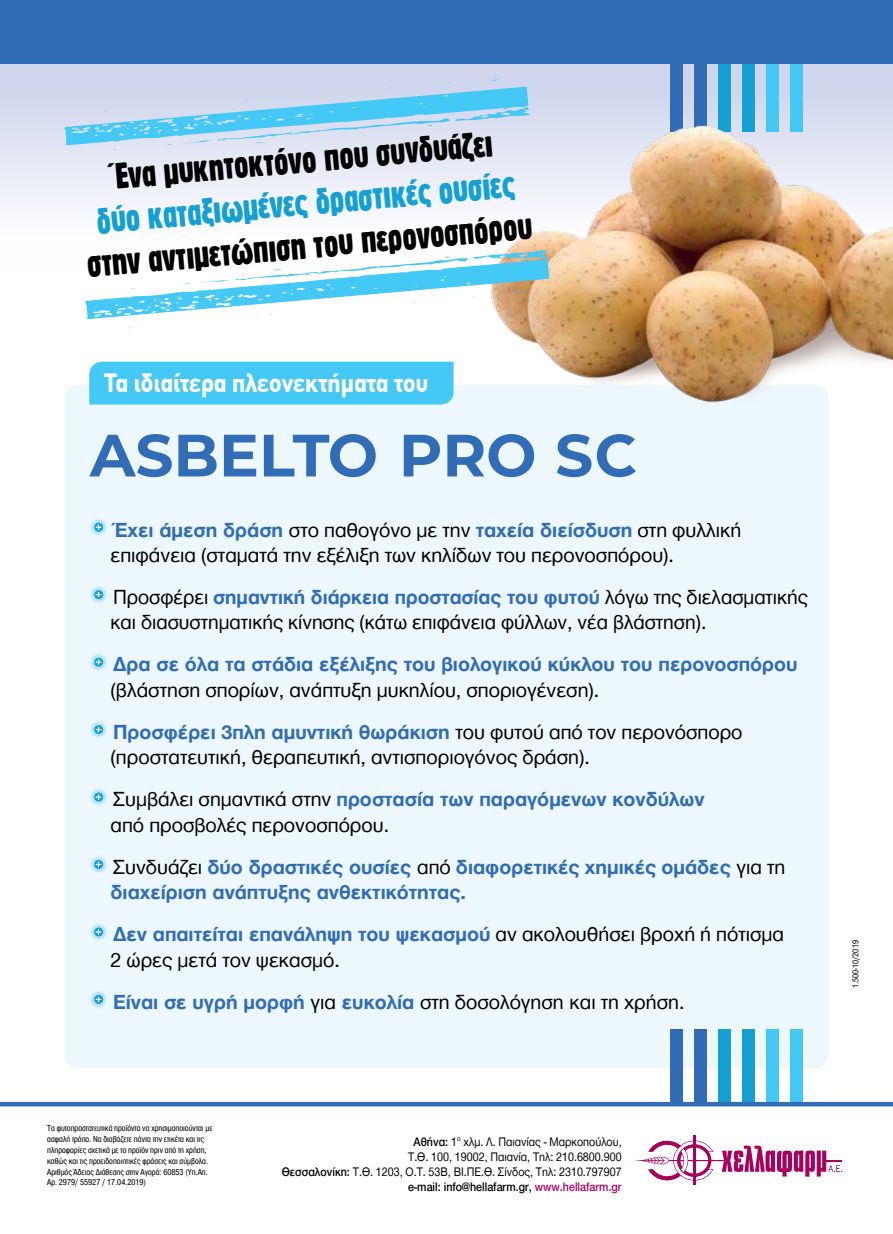
<style>
.page{position:relative;width:893px;height:1234px;background:#fff}
.page>*{position:absolute;margin:0;border:0;box-sizing:border-box;transform-origin:0 0}
.t1{font:condensed 35.4px "CF Block";color:#000}
.t2{font:condensed 35.4px "CF Block";color:#14a0d2}
.t3{font:700 25.95px "CF Din";color:#fff;scale:.95 1}
.t4{font:21px/42.2px "CF Helvetica";color:#000}
.t5{font:700 21px/42.2px "CF Helvetica";color:#306db6}
.t6{font:12.75px/15.3px "CF Helvetica";color:#000;text-align:right;scale:.9 1}
.t7{font:9px/10.8px "CF Helvetica Cond";color:#000}
.s1{font-weight:700;color:#306db6}
.s2{font-weight:400;color:#000}
.s3{font-weight:500}
.s4{font-weight:500;color:#a9005d}
</style>
<div class="page">
<div style="left:65px;top:385px;width:763px;height:682px;background:#ecf8fe;border-radius:13px"></div>
<div style="left:670px;top:1029px;width:12px;height:75px;background:#306db6"></div>
<div style="left:694px;top:1029px;width:13px;height:75px;background:#306db6"></div>
<div style="left:718px;top:1029px;width:13px;height:75px;background:#14a0d2"></div>
<div style="left:742px;top:1029px;width:13px;height:75px;background:#14a0d2"></div>
<div style="left:766px;top:1029px;width:13px;height:75px;background:#44c8f5"></div>
<div style="left:790px;top:1029px;width:13px;height:75px;background:#44c8f5"></div>
<svg style="left:0;top:64px;width:893px;height:144px"></svg>
<svg style="left:89px;top:517px;width:19px;height:19px"></svg>
<svg style="left:91px;top:519px;width:15px;height:15px"></svg>
<svg style="left:94px;top:522px;width:9px;height:9px"></svg>
<svg style="left:96px;top:524px;width:5px;height:5px"></svg>
<div style="left:89px;top:585px;width:19px;height:19px;background:#e4f5fd;border-radius:50%"></div>
<div style="left:91px;top:587px;width:15px;height:15px;background:#bce6fb;border-radius:50%"></div>
<svg style="left:94px;top:590px;width:9px;height:9px"></svg>
<svg style="left:96px;top:592px;width:5px;height:5px"></svg>
<div style="left:89px;top:652px;width:19px;height:19px;background:#e4f5fd;border-radius:50%"></div>
<svg style="left:91px;top:654px;width:15px;height:15px"></svg>
<svg style="left:94px;top:657px;width:9px;height:9px"></svg>
<svg style="left:96px;top:659px;width:5px;height:5px"></svg>
<svg style="left:89px;top:720px;width:19px;height:18px"></svg>
<svg style="left:91px;top:722px;width:15px;height:14px"></svg>
<svg style="left:94px;top:724px;width:9px;height:10px"></svg>
<svg style="left:96px;top:727px;width:5px;height:4px"></svg>
<div style="left:89px;top:787px;width:19px;height:19px;background:#e4f5fd;border-radius:50%"></div>
<svg style="left:91px;top:789px;width:15px;height:15px"></svg>
<svg style="left:94px;top:792px;width:9px;height:9px"></svg>
<svg style="left:96px;top:794px;width:5px;height:5px"></svg>
<svg style="left:89px;top:855px;width:19px;height:18px"></svg>
<svg style="left:91px;top:856px;width:15px;height:15px"></svg>
<svg style="left:94px;top:859px;width:9px;height:9px"></svg>
<svg style="left:96px;top:861px;width:5px;height:5px"></svg>
<div style="left:89px;top:922px;width:19px;height:19px;background:#e4f5fd;border-radius:50%"></div>
<svg style="left:91px;top:924px;width:15px;height:15px"></svg>
<svg style="left:94px;top:927px;width:9px;height:9px"></svg>
<svg style="left:96px;top:929px;width:5px;height:5px"></svg>
<svg style="left:89px;top:989px;width:19px;height:19px"></svg>
<svg style="left:91px;top:991px;width:15px;height:15px"></svg>
<svg style="left:94px;top:994px;width:9px;height:9px"></svg>
<svg style="left:96px;top:996px;width:5px;height:5px"></svg>
<hr style="left:693px;top:1135px;width:2px;height:49px;background:#a9005d">
<svg style="left:722px;top:1145px;width:120px;height:31px"></svg>
<svg style="left:634px;top:1140px;width:79px;height:40px"></svg>
<hr style="left:688px;top:1159px;width:36px;height:1px;background:#a9005d">
<div style="left:0;top:1101px;width:893px;height:5px;background:#306db6"></div>
<div style="left:89px;top:361px;width:365px;height:43px;background:#44c8f5"></div>
<div style="left:670px;top:27px;width:12px;height:105px;background:#306db6"></div>
<div style="left:694px;top:27px;width:13px;height:105px;background:#306db6"></div>
<div style="left:718px;top:27px;width:13px;height:105px;background:#14a0d2"></div>
<div style="left:742px;top:27px;width:13px;height:105px;background:#14a0d2"></div>
<div style="left:766px;top:27px;width:13px;height:105px;background:#44c8f5"></div>
<div style="left:790px;top:27px;width:13px;height:105px;background:#44c8f5"></div>
<div style="left:0;top:0;width:893px;height:64px;background:#306db6"></div>
<svg style="left:557px;top:434px;width:34px;height:43px"></svg>
<svg style="left:447px;top:434px;width:87px;height:43px"></svg>
<svg style="left:404px;top:434px;width:36px;height:42px"></svg>
<svg style="left:264px;top:434px;width:112px;height:43px"></svg>
<svg style="left:224px;top:434px;width:32px;height:42px"></svg>
<svg style="left:178px;top:434px;width:39px;height:42px"></svg>
<svg style="left:89px;top:434px;width:83px;height:43px"></svg>
<svg style="left:597px;top:434px;width:39px;height:43px"></svg>
<img style="left:484px;top:101px;width:409px;height:302px">
<svg style="left:85px;top:250px;width:464px;height:78px"></svg>
<svg style="left:64px;top:77px;width:465px;height:73px"></svg>
<h1 class="t1" style="left:110px;top:158px;width:384px;rotate:-5deg">Ένα μυκητοκτόνο που συνδυάζει</h1>
<h1 class="t2" style="left:95px;top:202px;width:421px;rotate:-5deg">δύο καταξιωμένες δραστικές ουσίες</h1>
<h1 class="t1" style="left:86px;top:246px;width:448px;rotate:-5deg">στην αντιμετώπιση του περονοσπόρου</h1>
<p class="t3" style="left:105px;top:369px;width:343px">Τα ιδιαίτερα πλεονεκτήματα του</p>
<p class="t4" style="left:111px;top:517px;width:632px;line-height:25.2px"><span class="s1">Έχει άμεση δράση</span> στο παθογόνο με την <span class="s1">ταχεία διείσδυση</span> στη φυλλική επιφάνεια (σταματά την εξέλιξη των κηλίδων του περονοσπόρου).</p>
<p class="t4" style="left:111px;top:584px;width:699px;line-height:25.2px">Προσφέρει <span class="s1">σημαντική διάρκεια προστασίας του φυτού</span> λόγω της διελασματικής και διασυστηματικής κίνησης (κάτω επιφάνεια φύλλων, νέα βλάστηση).</p>
<p class="t5" style="left:113px;top:643px;width:686px">Δρα σε όλα τα στάδια εξέλιξης του βιολογικού κύκλου του περονοσπόρου</p>
<p class="t4" style="left:111px;top:668px;width:633px">(βλάστηση σπορίων, ανάπτυξη μυκηλίου, σποριογένεση).<br><span class="s1">Προσφέρει 3πλη αμυντική θωράκιση</span> του φυτού από τον περονόσπορο</p>
<p class="t4" style="left:111px;top:736px;width:596px">(προστατευτική, θεραπευτική, αντισποριογόνος δράση).<br>Συμβάλει σημαντικά στην <span class="s1">προστασία των παραγόμενων κονδύλων</span></p>
<p class="t5" style="left:111px;top:803px;width:676px"><span class="s2">από προσβολές περονοσπόρου.<br>Συνδυάζει</span> δύο δραστικές ουσίες <span class="s2">από</span> διαφορετικές χημικές ομάδες <span class="s2">για τη</span></p>
<p class="t5" style="left:111px;top:870px;width:675px">διαχείριση ανάπτυξης ανθεκτικότητας.<br>Δεν απαιτείται επανάληψη του ψεκασμού <span class="s2">αν ακολουθήσει βροχή ή πότισμα</span></p>
<p class="t4" style="left:111px;top:938px;width:575px">2 ώρες μετά τον ψεκασμό.<br><span class="s1">Είναι σε υγρή μορφή</span> για <span class="s1">ευκολία</span> στη δοσολόγηση και τη χρήση.</p>
<p class="t7" style="left:47px;top:1122px;width:167px">Τα φυτοπροστατευτικά προϊόντα να χρησιμοποιούνται με ασφαλή τρόπο. Να διαβάζετε πάντα την ετικέτα και τις πληροφορίες σχετικά με το προϊόν πριν από τη χρήση, καθώς και τις προειδοποιητικές φράσεις και σύμβολα.<br>Αριθμός Άδειας Διάθεσης στην Αγορά: 60853 (Υπ.Απ.<br>Αρ. 2979/ 55927 / 17.04.2019)</p>
<p class="t6" style="left:282px;top:1133px;width:379px"><span class="s3">Αθήνα:</span> 1<sup>ο</sup> χλμ. Λ. Παιανίας - Μαρκοπούλου,<br>T.Θ. 100, 19002, Παιανία, Τηλ: 210.6800.900<br><span class="s3">Θεσσαλονίκη:</span> Τ.Θ. 1203, Ο.Τ. 53Β, ΒΙ.ΠΕ.Θ. Σίνδος, Tηλ: 2310.797907 <span class="s3">e-mail: info@hellafarm.gr,</span> <span class="s4">www.hellafarm.gr</span></p>
<p class="t7" style="left:850px;top:988px;width:49px;rotate:-90deg">1.500-10/2019</p>
</div>
